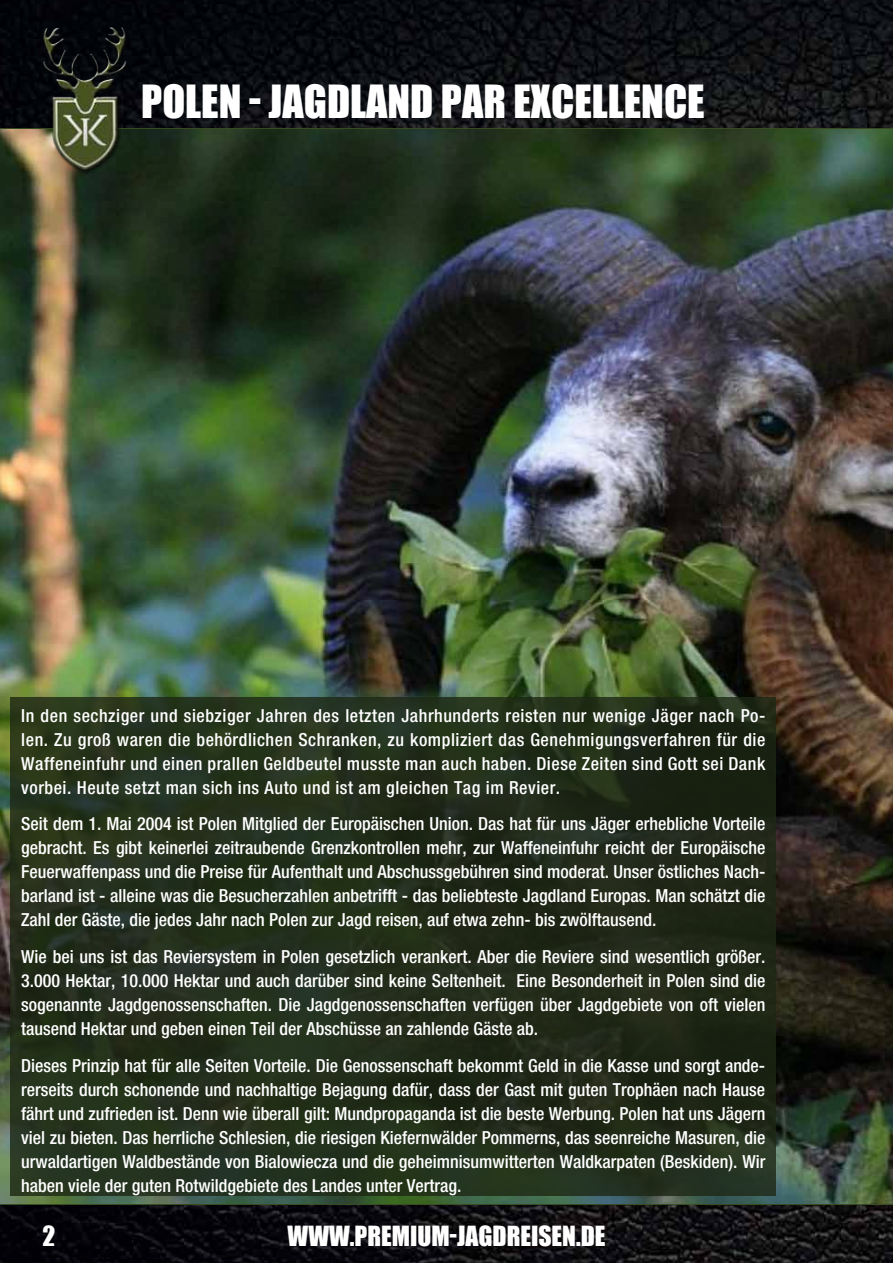
<style>
.page{position:relative;width:893px;height:1263px;background:#fff}
.page>*{position:absolute;margin:0;border:0;box-sizing:border-box;transform-origin:0 0}
.t1{font:42px "Impact";color:#fff}
.t2{font:25.5px "Impact";color:#fff}
.t3{font:500 condensed 18px/24px "Helvetica Neue LT Std";color:#fff;text-align:justify}
</style>
<div class="page">
<img style="left:0;top:0;width:893px;height:1263px">
<hr style="left:0;top:128px;width:893px;height:2px;background:#3c4e23">
<hr style="left:0;top:1203px;width:893px;height:2px;background:#3c4e23">
<img style="left:0;top:130px;width:893px;height:1073px">
<img style="left:38px;top:19px;width:92px;height:160px">
<svg style="left:11px;top:697px;width:765px;height:499px;background:#222d1a"></svg>
<h1 class="t1" style="left:141px;top:69px;width:565px">POLEN - JAGDLAND PAR EXCELLENCE</h1>
<p class="t3" style="left:21px;top:703px;width:746px">In den sechziger und siebziger Jahren des letzten Jahrhunderts reisten nur wenige Jäger nach Po&shy;len. Zu groß waren die behördlichen Schranken, zu kompliziert das Genehmigungsverfahren für die Waffeneinfuhr und einen prallen Geldbeutel musste man auch haben. Diese Zeiten sind Gott sei Dank vorbei. Heute setzt man sich ins Auto und ist am gleichen Tag im Revier.</p>
<p class="t3" style="left:21px;top:812px;width:746px">Seit dem 1. Mai 2004 ist Polen Mitglied der Europäischen Union. Das hat für uns Jäger erhebliche Vorteile gebracht. Es gibt keinerlei zeitraubende Grenzkontrollen mehr, zur Waffeneinfuhr reicht der Europäische Feuerwaffenpass und die Preise für Aufenthalt und Abschussgebühren sind moderat. Unser östliches Nach&shy;barland ist - alleine was die Besucherzahlen anbetrifft - das beliebteste Jagdland Europas. Man schätzt die Zahl der Gäste, die jedes Jahr nach Polen zur Jagd reisen, auf etwa zehn- bis zwölftausend.</p>
<p class="t3" style="left:21px;top:944px;width:746px">Wie bei uns ist das Reviersystem in Polen gesetzlich verankert. Aber die Reviere sind wesentlich größer.<br>3.000 Hektar, 10.000 Hektar und auch darüber sind keine Seltenheit. Eine Besonderheit in Polen sind die sogenannte Jagdgenossenschaften. Die Jagdgenossenschaften verfügen über Jagdgebiete von oft vielen tausend Hektar und geben einen Teil der Abschüsse an zahlende Gäste ab.</p>
<p class="t3" style="left:21px;top:1053px;width:746px">Dieses Prinzip hat für alle Seiten Vorteile. Die Genossenschaft bekommt Geld in die Kasse und sorgt ande&shy;rerseits durch schonende und nachhaltige Bejagung dafür, dass der Gast mit guten Trophäen nach Hause fährt und zufrieden ist. Denn wie überall gilt: Mundpropaganda ist die beste Werbung. Polen hat uns Jägern viel zu bieten. Das herrliche Schlesien, die riesigen Kiefernwälder Pommerns, das seenreiche Masuren, die urwaldartigen Waldbestände von Bialowiecza und die geheimnisumwitterten Waldkarpaten (Beskiden). Wir haben viele der guten Rotwildgebiete des Landes unter Vertrag.</p>
<h2 class="t2" style="left:43px;top:1216px;width:14px">2</h2>
<h2 class="t2" style="left:288px;top:1216px;width:319px">WWW.PREMIUM-JAGDREISEN.DE</h2>
</div>
